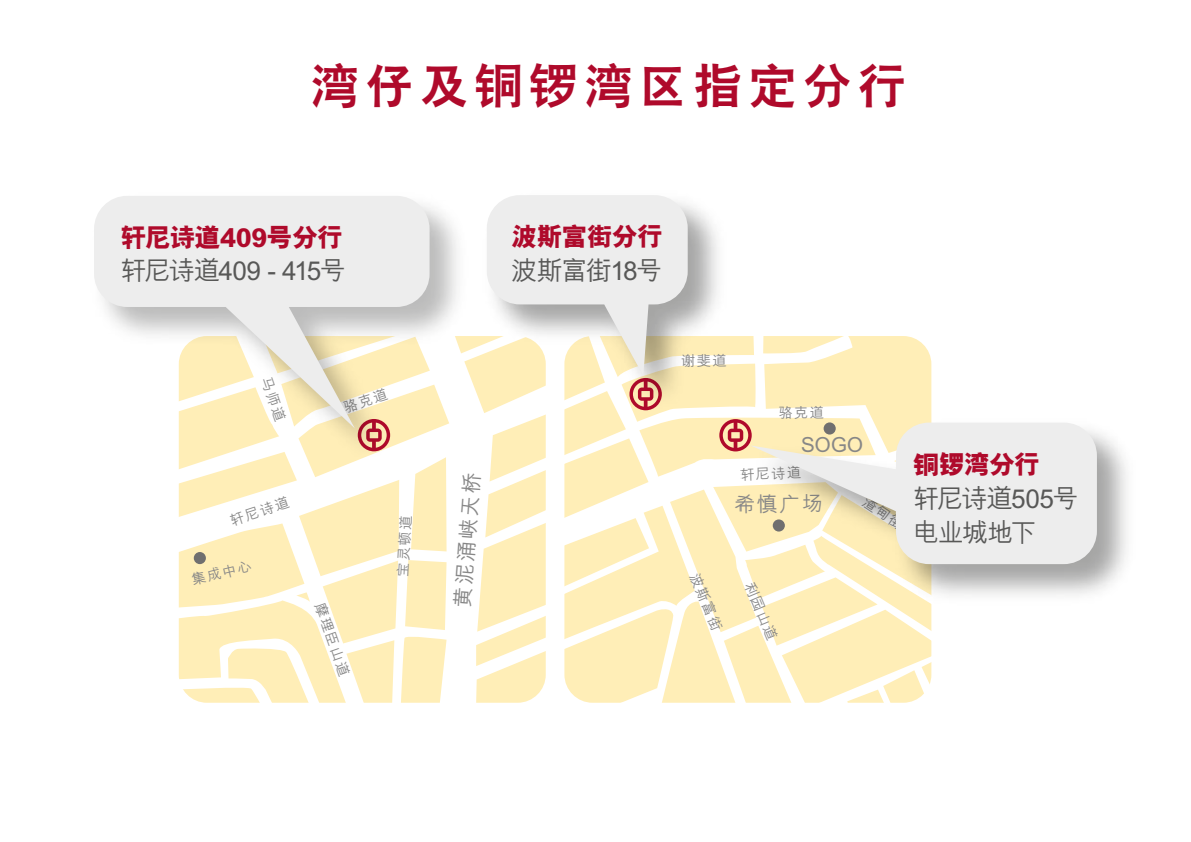
<style>
.page{position:relative;width:1191px;height:842px;background:#fff}
.page>*{position:absolute;margin:0;border:0;box-sizing:border-box;transform-origin:0 0}
.t1{font:800 48px "C Hei 2 HKS";letter-spacing:.14em;color:#af0a2b}
.t2{font:500 26px/33.8px "M Hei HKS";letter-spacing:-.055em;color:#585857}
.t3{font:800 26px "M Hei HKS";letter-spacing:-.035em;color:#af0a2b}
.t4{font:500 20.6px "M Hei HKS";color:#878787}
.t5{font:500 14.2px "M Hei HKS";color:#878787}
</style>
<div class="page">
<svg style="left:94px;top:196px;width:85px;height:232px;fill:#ededed"></svg>
<div style="left:931px;top:423px;width:166px;height:141px;background:#ededed"></div>
<svg style="left:179px;top:195px;width:752px;height:508px"></svg>
<h1 class="t1" style="left:311px;top:54px;width:597px">灣仔及銅鑼灣區指定分行</h1>
<p class="t3" style="left:120px;top:220px;width:224px">軒尼詩道409號分行</p>
<p class="t2" style="left:120px;top:252px;width:227px">軒尼詩道409 - 415號</p>
<p class="t3" style="left:511px;top:219px;width:153px">波斯富街分行</p>
<p class="t2" style="left:511px;top:251px;width:153px">波斯富街18號</p>
<p class="t5" style="left:227px;top:511px;width:63px;rotate:-18deg">軒尼詩道</p>
<p class="t5" style="left:190px;top:570px;width:63px;rotate:-13deg">集成中心</p>
<p class="t5" style="left:329px;top:600px;width:78px;rotate:71deg">摩理臣山道</p>
<p class="t5" style="left:393px;top:576px;width:63px;rotate:-87deg">寶靈頓道</p>
<p class="t4" style="left:448px;top:606px;width:136px;rotate:-86deg">黃泥涌峽天橋</p>
<p class="t4" style="left:800px;top:430px;width:64px;rotate:-1deg">SOGO</p>
<p class="t5" style="left:739px;top:464px;width:63px;rotate:-2deg">軒尼詩道</p>
<p class="t4" style="left:733px;top:490px;width:90px;rotate:-1deg">希慎廣場</p>
<p class="t5" style="left:703px;top:570px;width:63px;rotate:67deg">波斯富街</p>
<p class="t5" style="left:758px;top:579px;width:63px;rotate:67deg">利園山道</p>
<p class="t3" style="left:913px;top:447px;width:128px">銅鑼灣分行</p>
<p class="t2" style="left:913px;top:480px;width:167px">軒尼詩道505號電業城地下</p>
</div>
